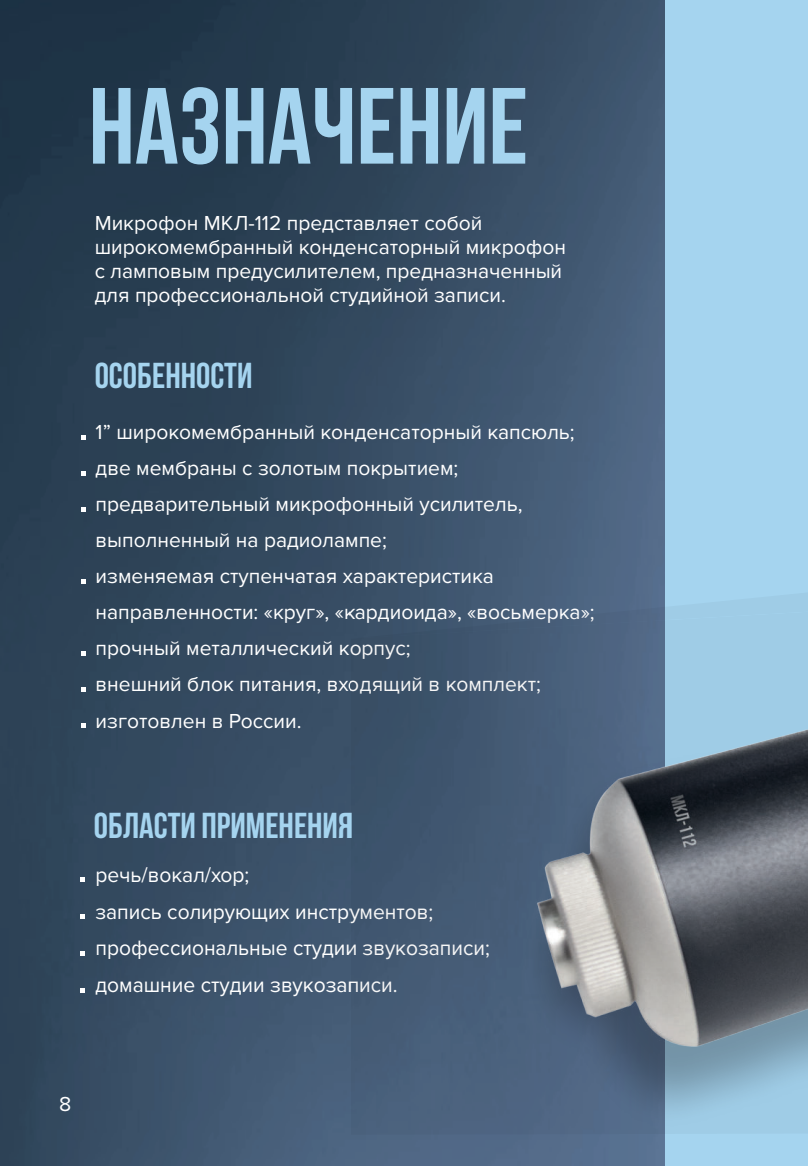
<style>
.page{position:relative;width:808px;height:1166px;background:#fff}
.page>*{position:absolute;margin:0;border:0;box-sizing:border-box;transform-origin:0 0}
.t1{font:700 108px "Bebas Neue";color:#a5d4ef}
.t2{font:700 36px "Bebas Neue";color:#a5d4ef}
.t3{font:21.6px/36.9px "Proxima Nova";color:#fff}
.t4{font:21px/36px "Proxima Nova";color:#fff}
</style>
<div class="page">
<img style="left:0;top:0;width:666px;height:1165px">
<div style="left:666px;top:0;width:142px;height:1165px;background:#a5d4ef"></div>
<svg style="left:81px;top:435px;width:5px;height:4px"></svg>
<svg style="left:81px;top:471px;width:5px;height:4px"></svg>
<svg style="left:81px;top:507px;width:5px;height:4px"></svg>
<svg style="left:81px;top:579px;width:5px;height:4px"></svg>
<svg style="left:81px;top:651px;width:5px;height:4px"></svg>
<svg style="left:81px;top:687px;width:5px;height:4px"></svg>
<svg style="left:81px;top:723px;width:5px;height:4px"></svg>
<svg style="left:81px;top:877px;width:4px;height:4px"></svg>
<svg style="left:81px;top:914px;width:4px;height:4px"></svg>
<svg style="left:81px;top:950px;width:4px;height:5px"></svg>
<svg style="left:81px;top:987px;width:4px;height:4px"></svg>
<svg style="left:351px;top:592px;width:384px;height:542px;background:#445b75"></svg>
<img style="left:513px;top:511px;width:295px;height:594px">
<h1 class="t1" style="left:89px;top:71px;width:441px">Назначение</h1>
<p class="t4" style="left:95px;top:212px;width:473px;line-height:24px">Микрофон МКЛ-112 представляет собой широкомембранный конденсаторный микрофон с ламповым предусилителем, предназначенный для профессиональной студийной записи.</p>
<h2 class="t2" style="left:95px;top:356px;width:159px">особенности</h2>
<p class="t4" style="left:96px;top:415px;width:501px">1” широкомембранный конденсаторный капсюль; две мембраны с золотым покрытием; предварительный микрофонный усилитель, выполненный на радиолампе;<br>изменяемая ступенчатая характеристика направленности: «круг», «кардиоида», «восьмерка»; прочный металлический корпус;<br>внешний блок питания, входящий в комплект; изготовлен в России.</p>
<h2 class="t2" style="left:94px;top:806px;width:260px">области применения</h2>
<p class="t3" style="left:95px;top:857px;width:396px">речь/вокал/хор;<br>запись солирующих инструментов; профессиональные студии звукозаписи; домашние студии звукозаписи.</p>
<p class="t4" style="left:59px;top:1086px;width:14px">8</p>
</div>
